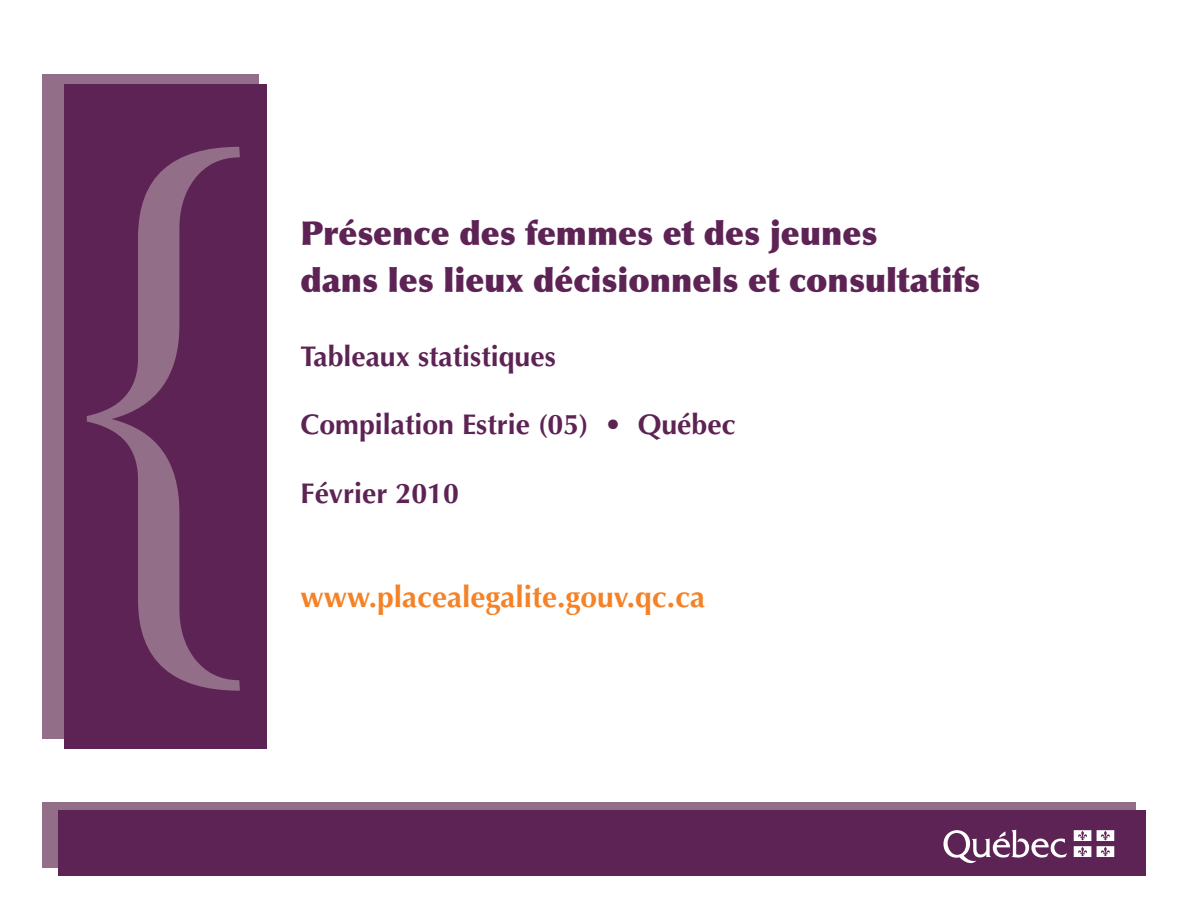
<style>
.page{position:relative;width:1188px;height:918px;background:#fff}
.page>*{position:absolute;margin:0;border:0;box-sizing:border-box;transform-origin:0 0}
.t1{font:900 33px/46.5px "Optima";color:#5e2355}
.t2{font:700 30px "Optima";color:#f58226}
.t3{font:700 28.5px "Optima";color:#5e2355}
</style>
<div class="page">
<div style="left:43px;top:802px;width:1093px;height:65px;background:#926e88"></div>
<div style="left:58px;top:810px;width:1087px;height:65px;background:#5e2355"></div>
<div style="left:43px;top:75px;width:216px;height:664px;background:#926e88"></div>
<div style="left:64px;top:84px;width:202px;height:665px;background:#5e2355"></div>
<svg style="left:87px;top:147px;width:153px;height:544px"></svg>
<svg style="left:943px;top:830px;width:124px;height:33px"></svg>
<svg style="left:1074px;top:830px;width:17px;height:27px"></svg>
<svg style="left:1097px;top:830px;width:17px;height:27px"></svg>
<p class="t1" style="left:300px;top:211px;width:681px">Présence des femmes et des jeunes<br>dans les lieux décisionnels et consultatifs</p>
<p class="t3" style="left:300px;top:340px;width:257px">Tableaux statistiques</p>
<p class="t3" style="left:300px;top:408px;width:437px">Compilation Estrie (05) • Québec</p>
<p class="t3" style="left:300px;top:476px;width:160px">Février 2010</p>
<p class="t2" style="left:300px;top:579px;width:406px">www.placealegalite.gouv.qc.ca</p>
</div>
